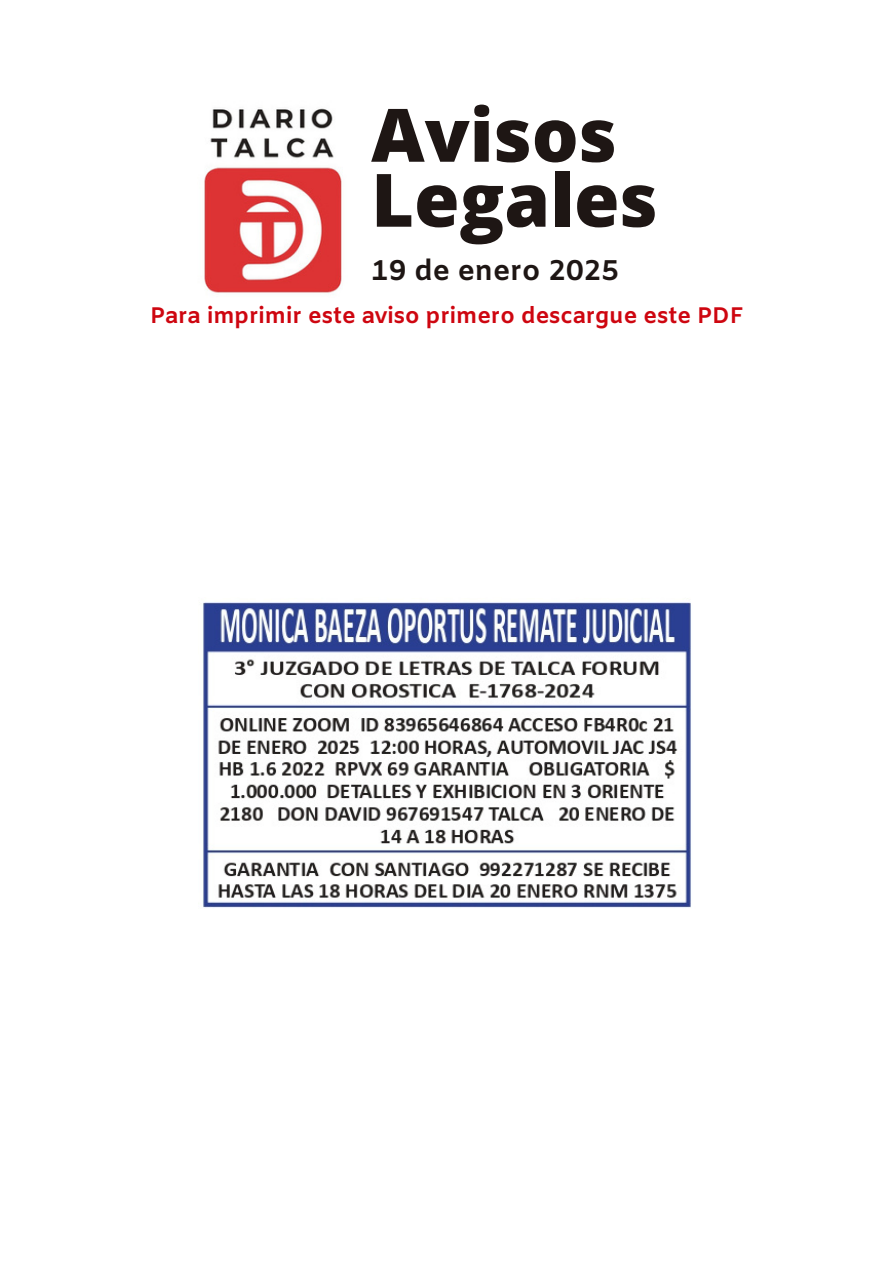
<style>
.page{position:relative;width:894px;height:1264px;background:#fff}
.page>*{position:absolute;margin:0;border:0;box-sizing:border-box;transform-origin:0 0}
.t1{font:800 73.65px/64.9px "Open Sans";color:#1e1614}
.t2{font:700 28.5px "Amiko";color:#1e1614}
.t3{font:700 22.5px "Amiko";color:#ce0610}
</style>
<div class="page">
<img style="left:204px;top:108px;width:138px;height:186px">
<img style="left:203px;top:602px;width:488px;height:306px">
<h1 class="t1" style="left:371px;top:101px;width:288px">Avisos<br>Legales</h1>
<h2 class="t2" style="left:371px;top:253px;width:249px">19 de enero 2025</h2>
<p class="t3" style="left:150px;top:302px;width:594px">Para imprimir este aviso primero descargue este PDF</p>
</div>
